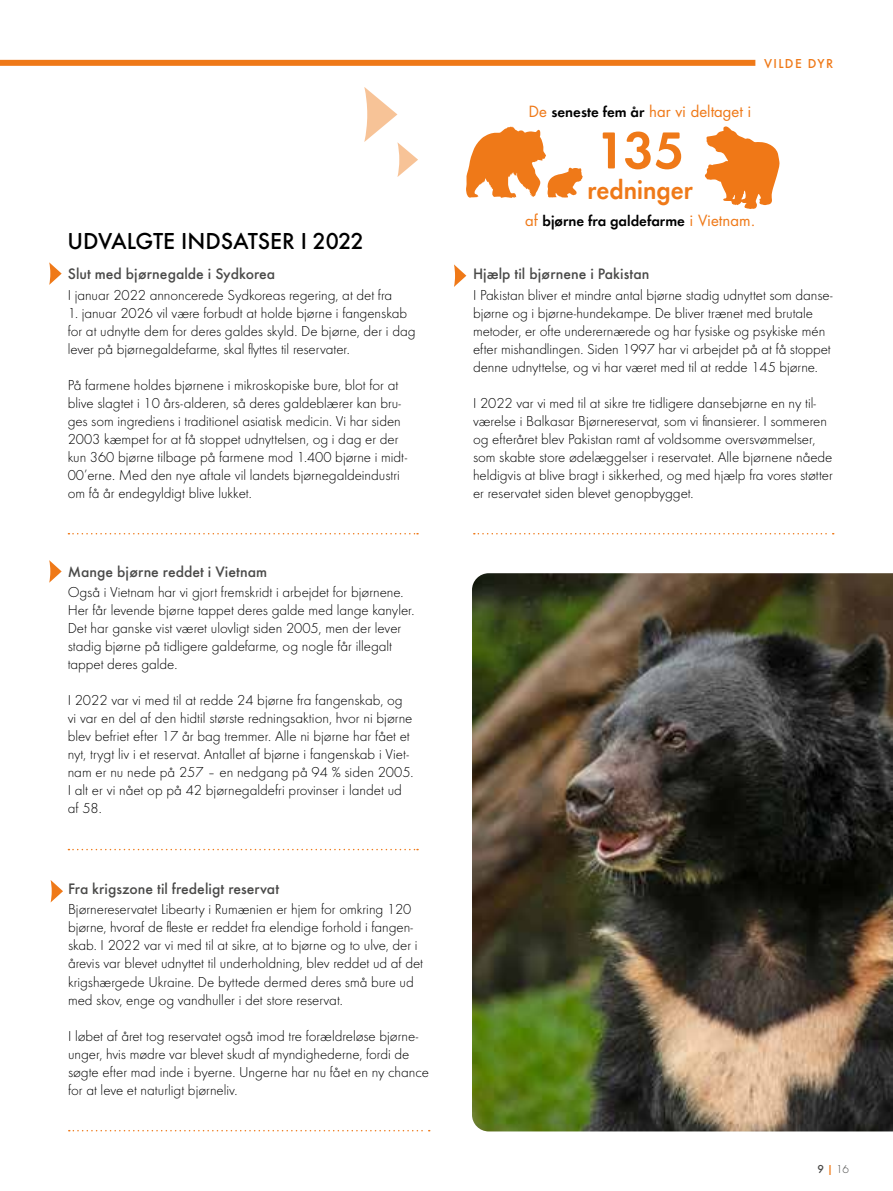
<style>
.page{position:relative;width:893px;height:1191px;background:#fff}
.page>*{position:absolute;margin:0;border:0;box-sizing:border-box;transform-origin:0 0}
.t1{font:600 54px "Futura Round";color:#ef7918}
.t2{font:600 27px "Futura Round";color:#ef7918;scale:.93 1}
.t3{font:500 24px "Futura Round";color:#000}
.t4{font:500 15.75px "Futura Round";color:#4a4a49}
.t5{font:300 15px/18px "Futura Round";letter-spacing:-.005em;color:#000}
.t6{font:600 15px "Futura Round";color:#000}
.t7{font:15px "Futura";color:#ef7918}
.t8{font:500 13.5px "Futura Round";letter-spacing:.1em;color:#ef7918}
.t9{font:300 12px "Futura Round";color:#4a4a49}
.s1{font-family:"Futura Round";font-weight:600;color:#000}
.s2{font-family:"Futura";font-weight:400;color:#ef7918}
.s3{font-weight:500}
.s4{font-weight:500;color:#ef7918}
</style>
<div class="page">
<svg style="left:68px;top:533px;width:350px;height:1px"></svg>
<svg style="left:49px;top:262px;width:13px;height:23px"></svg>
<svg style="left:474px;top:533px;width:360px;height:1px"></svg>
<svg style="left:454px;top:264px;width:12px;height:23px"></svg>
<img style="left:472px;top:573px;width:421px;height:558px">
<svg style="left:68px;top:849px;width:350px;height:1px"></svg>
<svg style="left:49px;top:560px;width:13px;height:23px"></svg>
<svg style="left:69px;top:1130px;width:361px;height:1px"></svg>
<svg style="left:51px;top:880px;width:12px;height:22px"></svg>
<svg style="left:466px;top:126px;width:117px;height:72px"></svg>
<svg style="left:364px;top:87px;width:54px;height:90px"></svg>
<svg style="left:705px;top:126px;width:75px;height:83px"></svg>
<div style="left:0;top:60px;width:755px;height:6px;background:#ef7918"></div>
<h3 class="t3" style="left:68px;top:223px;width:298px">UDVALGTE INDSATSER I 2022</h3>
<p class="t4" style="left:68px;top:262px;width:209px">Slut med bjørnegalde i Sydkorea</p>
<p class="t5" style="left:68px;top:285px;width:326px">I januar 2022 annoncerede Sydkoreas regering, at det fra</p>
<p class="t5" style="left:68px;top:303px;width:349px">1. januar 2026 vil være forbudt at holde bjørne i fangenskab for at udnytte dem for deres galdes skyld. De bjørne, der i dag lever på bjørnegaldefarme, skal flyttes til reservater.</p>
<p class="t5" style="left:68px;top:375px;width:341px">På farmene holdes bjørnene i mikroskopiske bure, blot for at blive slagtet i 10 års-alderen, så deres galdeblærer kan bru&shy;ges som ingrediens i traditionel asiatisk medicin. Vi har siden 2003 kæmpet for at få stoppet udnyttelsen, og i dag er der kun 360 bjørne tilbage på farmene mod 1.400 bjørne i midt-00’erne. Med den nye aftale vil landets bjørnegaldeindustri om få år endegyldigt blive lukket.</p>
<p class="t4" style="left:68px;top:560px;width:201px">Mange bjørne reddet i Vietnam</p>
<p class="t5" style="left:68px;top:583px;width:348px">Også i Vietnam har vi gjort fremskridt i arbejdet for bjørnene.<br>Her får levende bjørne tappet deres galde med lange kanyler.<br>Det har ganske vist været ulovligt siden 2005, men der lever stadig bjørne på tidligere galdefarme, og nogle får illegalt tappet deres galde.</p>
<p class="t5" style="left:68px;top:691px;width:347px">I 2022 var vi med til at redde 24 bjørne fra fangenskab, og vi var en del af den hidtil største redningsaktion, hvor ni bjørne blev befriet efter 17 år bag tremmer. Alle ni bjørne har fået et nyt, trygt liv i et reservat. Antallet af bjørne i fangenskab i Viet&shy;nam er nu nede på 257 – en nedgang på 94 % siden 2005.<br>I alt er vi nået op på 42 bjørnegaldefri provinser i landet ud af 58.</p>
<p class="t4" style="left:68px;top:877px;width:213px">Fra krigszone til fredeligt reservat</p>
<p class="t5" style="left:68px;top:900px;width:357px">Bjørnereservatet Libearty i Rumænien er hjem for omkring 120 bjørne, hvoraf de fleste er reddet fra elendige forhold i fangen&shy;skab. I 2022 var vi med til at sikre, at to bjørne og to ulve, der i årevis var blevet udnyttet til underholdning, blev reddet ud af det krigshærgede Ukraine. De byttede dermed deres små bure ud med skov, enge og vandhuller i det store reservat.</p>
<p class="t5" style="left:68px;top:1026px;width:362px">I løbet af året tog reservatet også imod tre forældreløse bjørne&shy;unger, hvis mødre var blevet skudt af myndighederne, fordi de søgte efter mad inde i byerne. Ungerne har nu fået en ny chance for at leve et naturligt bjørneliv.</p>
<p class="t8" style="left:764px;top:53px;width:71px">VILDE DYR</p>
<p class="t7" style="left:529px;top:102px;width:224px">De <span class="s1">seneste fem år</span> har vi deltaget i</p>
<h1 class="t1" style="left:596px;top:110px;width:91px">135</h1>
<h2 class="t2" style="left:588px;top:170px;width:115px">redninger</h2>
<p class="t6" style="left:525px;top:209px;width:232px"><span class="s2">af</span> bjørne fra galdefarme <span class="s2">i Vietnam.</span></p>
<p class="t4" style="left:473px;top:262px;width:178px">Hjælp til bjørnene i Pakistan</p>
<p class="t5" style="left:473px;top:285px;width:361px">I Pakistan bliver et mindre antal bjørne stadig udnyttet som danse&shy;bjørne og i bjørne-hundekampe. De bliver trænet med brutale metoder, er ofte underernærede og har fysiske og psykiske mén efter mishandlingen. Siden 1997 har vi arbejdet på at få stoppet denne udnyttelse, og vi har været med til at redde 145 bjørne.</p>
<p class="t5" style="left:473px;top:393px;width:361px">I 2022 var vi med til at sikre tre tidligere dansebjørne en ny til&shy;værelse i Balkasar Bjørnereservat, som vi finansierer. I sommeren og efteråret blev Pakistan ramt af voldsomme oversvømmelser, som skabte store ødelæggelser i reservatet. Alle bjørnene nåede heldigvis at blive bragt i sikkerhed, og med hjælp fra vores støtter er reservatet siden blevet genopbygget.</p>
<p class="t9" style="left:817px;top:1161px;width:33px"><span class="s3">9</span><span class="s4">|</span>16</p>
</div>
